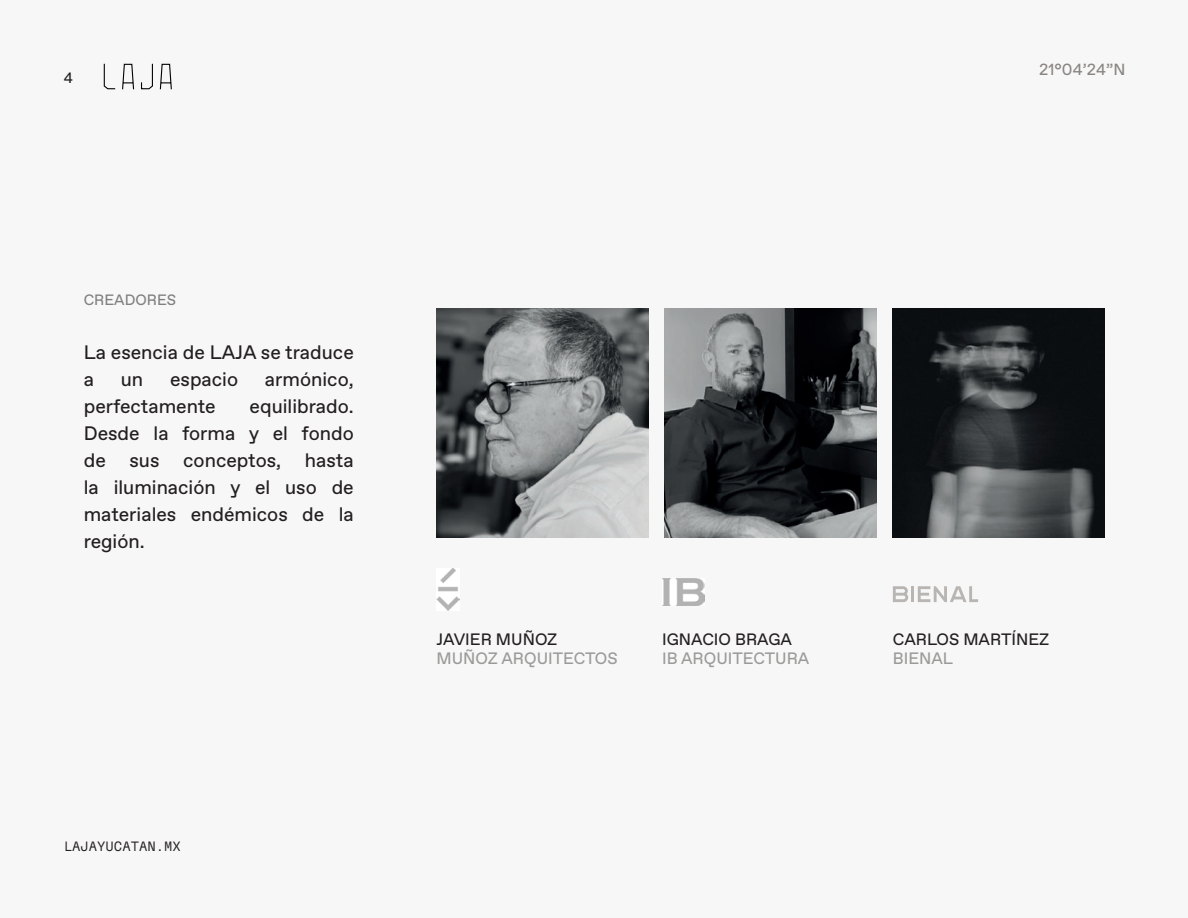
<style>
.page{position:relative;width:1188px;height:918px;background:#f7f7f7}
.page>*{position:absolute;margin:0;border:0;box-sizing:border-box;transform-origin:0 0}
.t1{font:19.5px/27px "Favorit";color:#231f20}
.t2{font:16.5px "Favorit";color:#231f20}
.t3{font:16.5px "Favorit";color:#9a9a99}
.t4{font:16.2px "Favorit";color:#8a8582}
.t5{font:15px "Favorit";color:#808080}
.t6{font:15px "Favorit";color:#231f20}
.t7{font:300 13.5px "GT Flexa Mono";color:#231f20}
</style>
<div class="page">
<svg style="left:122px;top:64px;width:12px;height:25px"></svg>
<svg style="left:160px;top:64px;width:12px;height:25px"></svg>
<svg style="left:104px;top:64px;width:11px;height:25px"></svg>
<svg style="left:141px;top:64px;width:12px;height:25px"></svg>
<img style="left:436px;top:568px;width:24px;height:43px">
<hr style="left:911px;top:586px;width:3px;height:16px;background:#b8b5b3">
<svg style="left:918px;top:586px;width:60px;height:16px"></svg>
<svg style="left:893px;top:586px;width:15px;height:16px"></svg>
<img style="left:662px;top:578px;width:42px;height:27px">
<img style="left:436px;top:309px;width:213px;height:229px">
<img style="left:665px;top:309px;width:212px;height:229px">
<img style="left:893px;top:309px;width:212px;height:229px">
<p class="t6" style="left:64px;top:68px;width:11px">4</p>
<p class="t4" style="left:1039px;top:59px;width:88px">21°04’24”N</p>
<p class="t5" style="left:84px;top:290px;width:94px">CREADORES</p>
<p class="t1" style="left:84px;top:338px;width:272px">La esencia de LAJA se traduce a</p>
<p class="t1" style="left:121px;top:365px;width:24px">un</p>
<p class="t1" style="left:170px;top:365px;width:70px">espacio</p>
<p class="t1" style="left:265px;top:365px;width:90px">armónico,</p>
<p class="t1" style="left:84px;top:392px;width:133px">perfectamente</p>
<p class="t1" style="left:84px;top:392px;width:272px;text-align:justify;text-indent:166px">equilibrado.<br>Desde la forma y el fondo de sus conceptos, hasta la iluminación y el uso de materiales endémicos de la región.</p>
<p class="t7" style="left:64px;top:838px;width:119px">LAJAYUCATAN.MX</p>
<p class="t2" style="left:436px;top:628px;width:122px">JAVIER MUÑOZ</p>
<p class="t3" style="left:436px;top:648px;width:183px">MUÑOZ ARQUITECTOS</p>
<p class="t2" style="left:662px;top:628px;width:132px">IGNACIO BRAGA</p>
<p class="t3" style="left:662px;top:648px;width:149px">IB ARQUITECTURA</p>
<p class="t2" style="left:893px;top:628px;width:158px">CARLOS MARTÍNEZ</p>
<p class="t3" style="left:893px;top:648px;width:62px">BIENAL</p>
</div>
